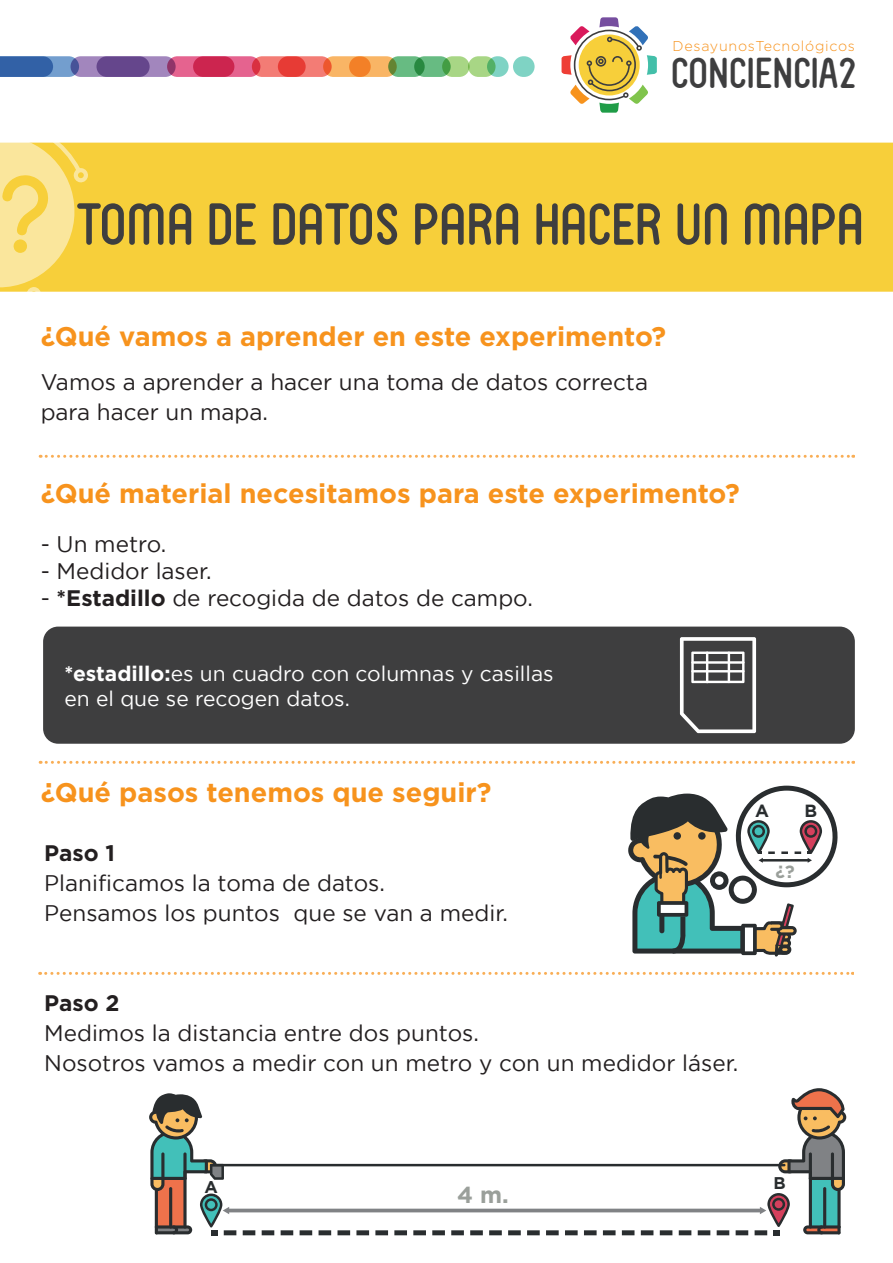
<style>
.page{position:relative;width:893px;height:1263px;background:#fff}
.page>*{position:absolute;margin:0;border:0;box-sizing:border-box;transform-origin:0 0}
.t1{font:56.55px "FV Almelo";color:#3e3e3f}
.t2{font:41.25px "FV Almelo";color:#3e3e3f}
.t3{font:700 27px "Gotham";color:#f7931d}
.t4{font:700 23.1px "Gotham";color:#9a9f9a}
.t5{font:22.5px/30px "Gotham";color:#231f20}
.t6{font:700 22.5px "Gotham";color:#231f20}
.t7{font:21px/25.2px "Gotham";color:#fff}
.t8{font:700 17.7px "Gotham";color:#292d2f}
.t9{font:700 17.7px "Gotham";color:#9a9f9a}
.t10{font:700 16.95px "Gotham";color:#292d2f}
.t11{font:300 14.25px "Gotham";letter-spacing:.05em;color:#f7931d}
.s1{font-weight:700}
</style>
<div class="page">
<svg style="left:149px;top:1088px;width:697px;height:147px"></svg>
<div style="left:88px;top:143px;width:805px;height:149px;background:#f7cf3a"></div>
<svg style="left:562px;top:17px;width:95px;height:96px"></svg>
<svg style="left:0;top:142px;width:88px;height:150px;background:#f8dc75"></svg>
<div style="left:97px;top:56px;width:79px;height:21px;background:#a286bd;border-radius:10px"></div>
<div style="left:193px;top:56px;width:67px;height:21px;background:#e5638f;border-radius:10px"></div>
<div style="left:278px;top:56px;width:54px;height:21px;background:#f37c75;border-radius:10px"></div>
<div style="left:349px;top:56px;width:48px;height:21px;background:#f9b565;border-radius:10px"></div>
<div style="left:414px;top:56px;width:37px;height:21px;background:#67bb82;border-radius:10px"></div>
<div style="left:468px;top:56px;width:28px;height:21px;background:#a8d685;border-radius:10px"></div>
<div style="left:513px;top:56px;width:22px;height:21px;background:#7fd3c4;border-radius:10px"></div>
<svg style="left:0;top:56px;width:78px;height:21px;background:#4976b3"></svg>
<svg style="left:71px;top:56px;width:79px;height:21px;background:#765b9c"></svg>
<svg style="left:167px;top:56px;width:67px;height:21px"></svg>
<svg style="left:252px;top:56px;width:54px;height:21px"></svg>
<svg style="left:323px;top:56px;width:48px;height:21px"></svg>
<svg style="left:388px;top:56px;width:37px;height:21px"></svg>
<svg style="left:442px;top:56px;width:28px;height:21px"></svg>
<svg style="left:487px;top:56px;width:22px;height:21px"></svg>
<svg style="left:40px;top:455px;width:814px;height:3px"></svg>
<svg style="left:40px;top:761px;width:814px;height:3px"></svg>
<div style="left:43px;top:627px;width:812px;height:117px;background:#3e3e3f;border-radius:15px"></div>
<svg style="left:40px;top:786px;width:813px;height:189px"></svg>
<svg style="left:680px;top:637px;width:76px;height:96px"></svg>
<hr style="left:691px;top:661px;width:53px;height:3px;background:#fff">
<hr style="left:691px;top:670px;width:53px;height:2px;background:#fff">
<hr style="left:706px;top:651px;width:2px;height:32px;background:#fff">
<hr style="left:728px;top:651px;width:2px;height:32px;background:#fff">
<p class="t11" style="left:673px;top:38px;width:184px">DesayunosTecnológicos</p>
<h2 class="t2" style="left:671px;top:49px;width:188px">CONCIENCIA2</h2>
<h1 class="t1" style="left:76px;top:191px;width:789px">TOMA DE DATOS PARA HACER UN MAPA</h1>
<p class="t3" style="left:41px;top:321px;width:627px">¿Qué vamos a aprender en este experimento?</p>
<p class="t5" style="left:41px;top:366px;width:609px">Vamos a aprender a hacer una toma de datos correcta para hacer un mapa.</p>
<p class="t3" style="left:41px;top:478px;width:701px">¿Qué material necesitamos para este experimento?</p>
<p class="t5" style="left:41px;top:528px;width:127px">- Un metro.</p>
<p class="t5" style="left:41px;top:555px;width:173px">- Medidor laser.</p>
<p class="t5" style="left:41px;top:582px;width:494px">- <span class="s1">*Estadillo</span> de recogida de datos de campo.</p>
<p class="t7" style="left:64px;top:660px;width:491px"><span class="s1">*estadillo:</span>es un cuadro con columnas y casillas en el que se recogen datos.</p>
<p class="t3" style="left:41px;top:777px;width:452px">¿Qué pasos tenemos que seguir?</p>
<p class="t6" style="left:44px;top:840px;width:72px">Paso 1</p>
<p class="t5" style="left:44px;top:868px;width:465px">Planificamos la toma de datos.<br>Pensamos los puntos que se van a medir.</p>
<p class="t7" style="left:64px;top:766px;width:7px">.</p>
<p class="t8" style="left:755px;top:801px;width:15px">A</p>
<p class="t8" style="left:804px;top:801px;width:14px">B</p>
<p class="t9" style="left:776px;top:861px;width:21px">¿?</p>
<p class="t6" style="left:44px;top:990px;width:77px">Paso 2</p>
<p class="t5" style="left:44px;top:1018px;width:696px">Medimos la distancia entre dos puntos.<br>Nosotros vamos a medir con un metro y con un medidor láser.</p>
<p class="t10" style="left:205px;top:1177px;width:15px">A</p>
<p class="t10" style="left:773px;top:1174px;width:14px">B</p>
<p class="t4" style="left:457px;top:1181px;width:53px">4 m.</p>
</div>
